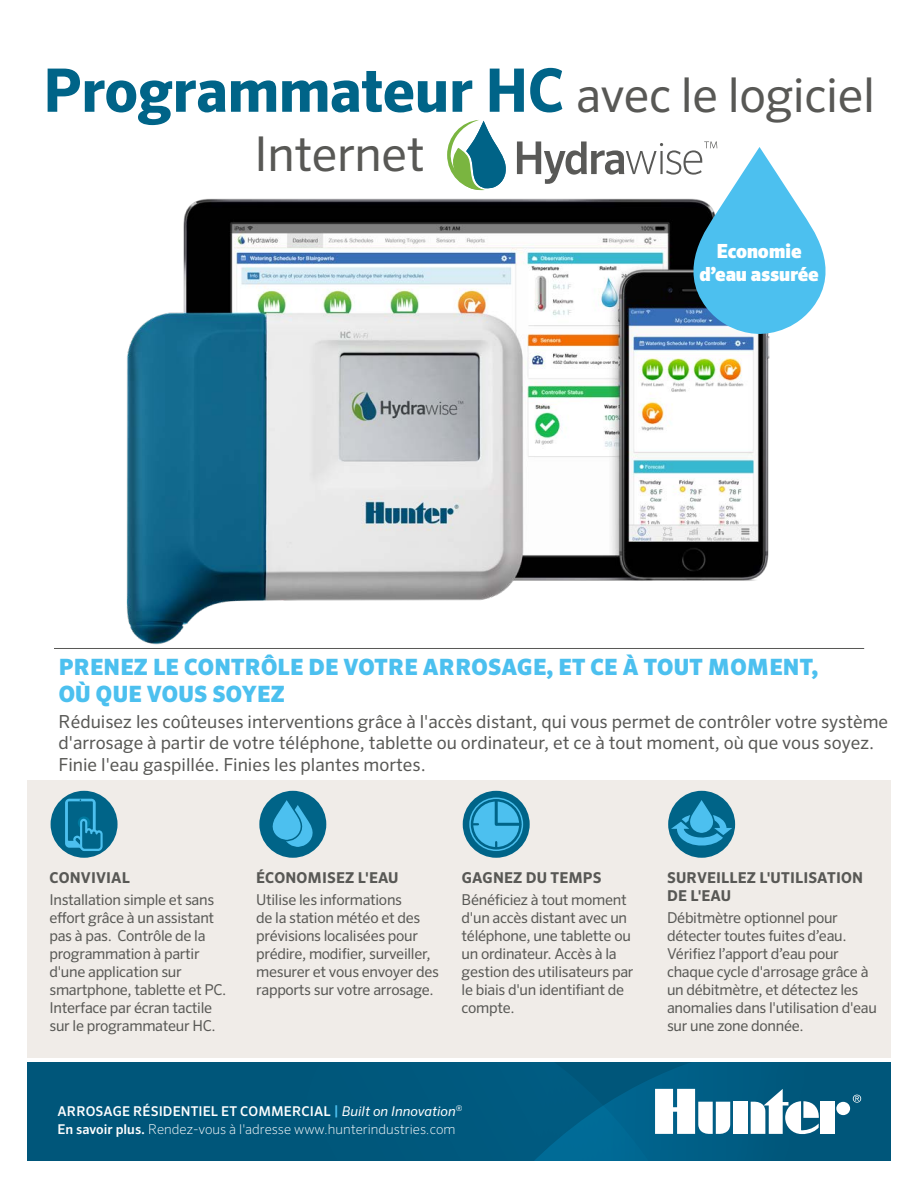
<style>
.page{position:relative;width:918px;height:1188px;background:#fff}
.page>*{position:absolute;margin:0;border:0;box-sizing:border-box;transform-origin:0 0}
.t1{font:700 60px "Sero Pro";letter-spacing:-.01em;color:#006488}
.t2{font:48px "Sero Pro";letter-spacing:-.01em;color:#585855}
.t3{font:900 22.5px/27px "Sero Pro";letter-spacing:.01em;color:#4cc0ef}
.t4{font:900 19.5px/23.4px "Sero Pro";letter-spacing:-.015em;color:#fff;text-align:center}
.t5{font:18px/21.6px "Sero Pro";color:#585855}
.t6{font:15px/18px "Sero Pro";letter-spacing:-.02em;color:#585855}
.t7{font:700 15px/18px "Sero Pro";letter-spacing:.01em;color:#585855}
.t8{font:200 13.5px/17.7px "Sero Pro";color:#fff}
.s1{font-weight:400;font-size:48px;color:#585855}
.s2{font-weight:500}
.s3{font-weight:500;color:#4cc0ef}
.s4{font-weight:400;font-style:italic}
</style>
<div class="page">
<img style="left:126px;top:198px;width:644px;height:447px">
<hr style="left:54px;top:648px;width:810px;height:1px;background:#585855">
<div style="left:27px;top:781px;width:864px;height:277px;background:#f0ece8"></div>
<div style="left:27px;top:1063px;width:864px;height:98px;background:#00567a"></div>
<svg style="left:534px;top:1063px;width:213px;height:98px;fill:#005e85"></svg>
<svg style="left:853px;top:1095px;width:8px;height:8px"></svg>
<div style="left:733px;top:1102px;width:15px;height:32px;background:#fff"></div>
<div style="left:836px;top:1102px;width:14px;height:13px;background:#fff;border-radius:50%"></div>
<div style="left:821px;top:1102px;width:14px;height:32px;background:#fff"></div>
<svg style="left:751px;top:1089px;width:68px;height:45px"></svg>
<svg style="left:655px;top:1089px;width:75px;height:45px"></svg>
<div style="left:259px;top:791px;width:67px;height:67px;background:#006488;border-radius:50%"></div>
<svg style="left:268px;top:797px;width:49px;height:50px"></svg>
<svg style="left:463px;top:791px;width:67px;height:67px;background:#0b6f93"></svg>
<div style="left:469px;top:798px;width:54px;height:53px;border:2px solid #4cc0ef;border-radius:50%"></div>
<div style="left:473px;top:802px;width:46px;height:45px;background:#4cc0ef;border-radius:50%"></div>
<hr style="left:495px;top:802px;width:3px;height:22px;background:#006488">
<hr style="left:496px;top:823px;width:24px;height:3px;background:#006488">
<div style="left:668px;top:791px;width:67px;height:67px;background:#006488;border-radius:50%"></div>
<svg style="left:671px;top:797px;width:61px;height:52px"></svg>
<div style="left:51px;top:791px;width:67px;height:67px;background:#006488;border-radius:50%"></div>
<div style="left:65px;top:799px;width:31px;height:49px;background:#4cc0ef;border-radius:4px"></div>
<div style="left:68px;top:801px;width:25px;height:40px;background:#006488"></div>
<svg style="left:78px;top:816px;width:12px;height:13px"></svg>
<svg style="left:73px;top:819px;width:30px;height:32px"></svg>
<svg style="left:517px;top:141px;width:309px;height:194px"></svg>
<svg style="left:447px;top:120px;width:59px;height:70px"></svg>
<h1 class="t1" style="left:43px;top:54px;width:834px">Programmateur HC <span class="s1">avec le logiciel</span></h1>
<h2 class="t2" style="left:254px;top:126px;width:172px">Internet</h2>
<h3 class="t4" style="left:699px;top:240px;width:121px">Economie d’eau assurée</h3>
<h3 class="t3" style="left:59px;top:654px;width:761px">PRENEZ LE CONTRÔLE DE VOTRE ARROSAGE, ET CE À TOUT MOMENT,<br>OÙ QUE VOUS SOYEZ</h3>
<p class="t5" style="left:59px;top:711px;width:831px">Réduisez les coûteuses interventions grâce à l'accès distant, qui vous permet de contrôler votre système d'arrosage à partir de votre téléphone, tablette ou ordinateur, et ce à tout moment, où que vous soyez.<br>Finie l'eau gaspillée. Finies les plantes mortes.</p>
<p class="t7" style="left:50px;top:869px;width:82px">CONVIVIAL</p>
<p class="t6" style="left:49px;top:891px;width:179px">Installation simple et sans effort grâce à un assistant pas à pas. Contrôle de la programmation à partir d'une application sur smartphone, tablette et PC.<br>Interface par écran tactile sur le programmateur HC.</p>
<p class="t7" style="left:256px;top:869px;width:144px">ÉCONOMISEZ L'EAU</p>
<p class="t6" style="left:256px;top:891px;width:184px">Utilise les informations<br>de la station météo et des prévisions localisées pour prédire, modifier, surveiller, mesurer et vous envoyer des rapports sur votre arrosage.</p>
<p class="t7" style="left:462px;top:869px;width:141px">GAGNEZ DU TEMPS</p>
<p class="t6" style="left:462px;top:891px;width:173px">Bénéficiez à tout moment d'un accès distant avec un téléphone, une tablette ou un ordinateur. Accès à la gestion des utilisateurs par le biais d'un identifiant de compte.</p>
<p class="t8" style="left:57px;top:1102px;width:406px"><span class="s2">ARROSAGE RÉSIDENTIEL ET COMMERCIAL</span> <span class="s3">|</span> <span class="s4">Built on Innovation</span><sup>®<br></sup><span class="s2">En savoir plus.</span> Rendez-vous à l'adresse www.hunterindustries.com</p>
<p class="t7" style="left:667px;top:869px;width:197px">SURVEILLEZ L'UTILISATION<br>DE L'EAU</p>
<p class="t6" style="left:667px;top:909px;width:211px">Débitmètre optionnel pour détecter toutes fuites d’eau.<br>Vérifiez l’apport d’eau pour chaque cycle d'arrosage grâce à un débitmètre, et détectez les anomalies dans l'utilisation d'eau sur une zone donnée.</p>
</div>
